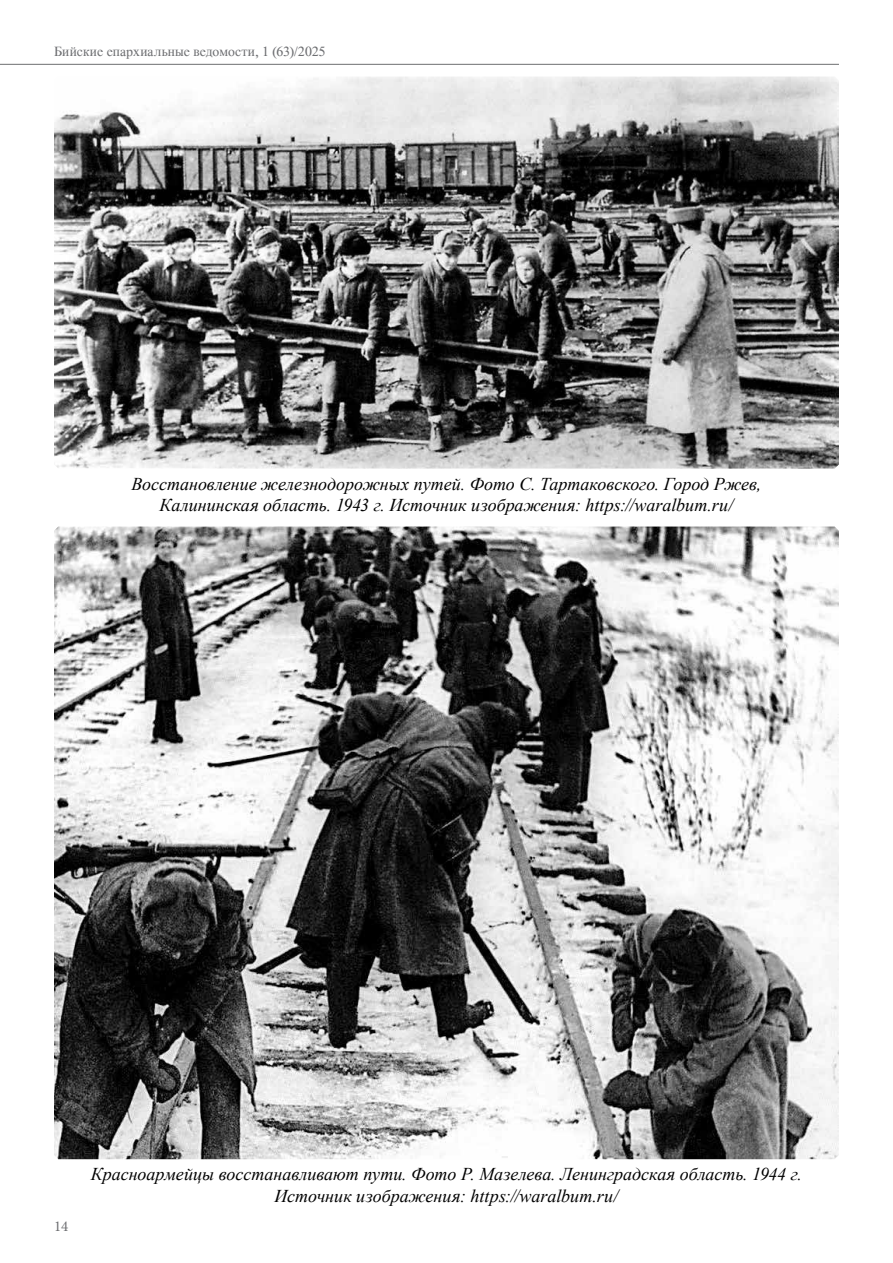
<style>
.page{position:relative;width:893px;height:1263px;background:#fff}
.page>*{position:absolute;margin:0;border:0;box-sizing:border-box;transform-origin:0 0}
.t1{font:italic 18px/21.6px "Times New Roman";color:#000;text-align:center}
.t2{font:15px "Minion Pro";color:#6d6e71}
.t3{font:13.5px "Time";letter-spacing:.005em;color:#6d6e71}
</style>
<div class="page">
<hr style="left:0;top:64px;width:839px;height:1px;background:#6d6e71">
<img style="left:54px;top:77px;width:785px;height:392px">
<img style="left:54px;top:526px;width:785px;height:633px">
<p class="t3" style="left:54px;top:44px;width:273px">Бийские епархиальные ведомости, 1 (63)/2025</p>
<p class="t1" style="left:132px;top:472px;width:631px">Восстановление железнодорожных путей. Фото С. Тартаковского. Город Ржев,<br>Калининская область. 1943 г. Источник изображения: https://waralbum.ru/</p>
<p class="t2" style="left:54px;top:1216px;width:16px">14</p>
<p class="t1" style="left:91px;top:1163px;width:712px">Красноармейцы восстанавливают пути. Фото Р. Мазелева. Ленинградская область. 1944 г.<br>Источник изображения: https://waralbum.ru/</p>
</div>
